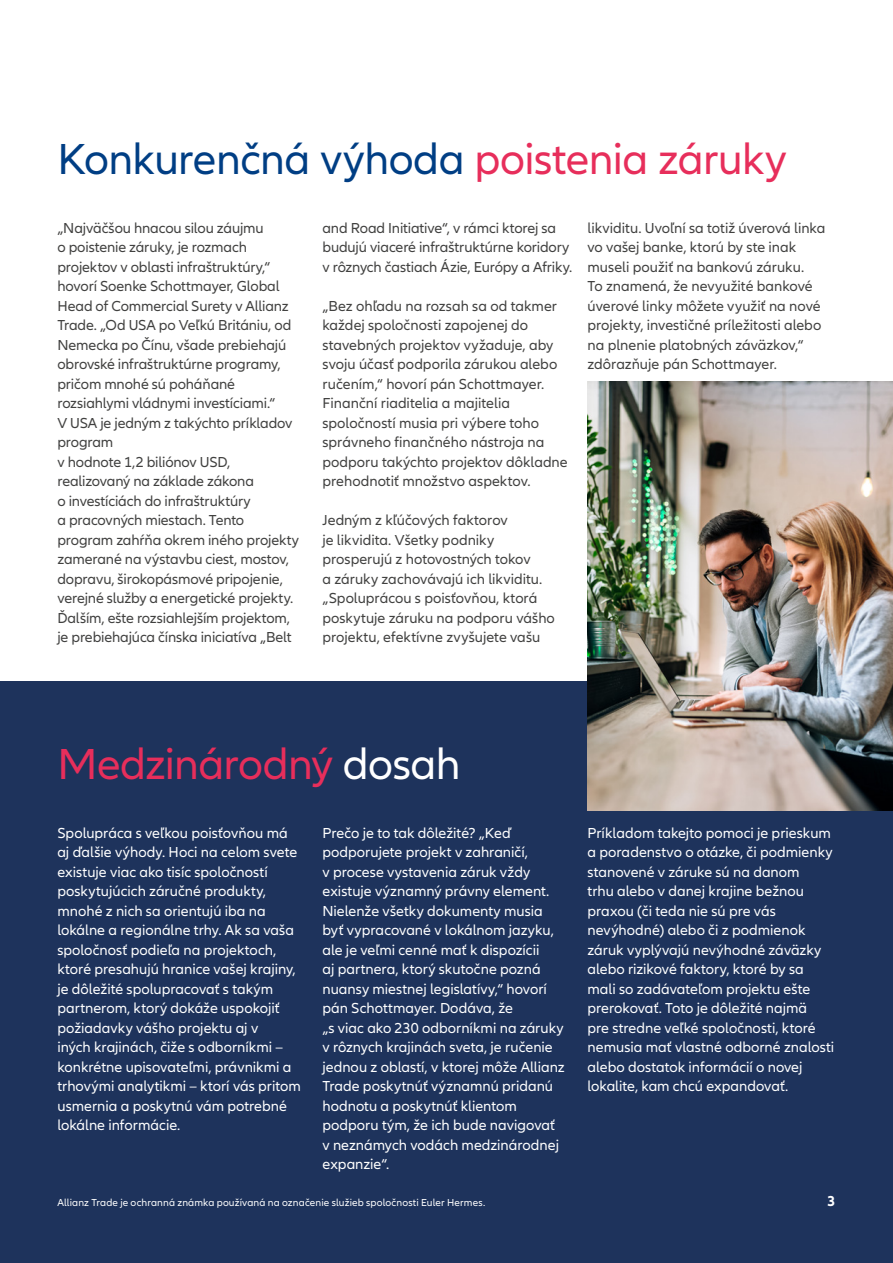
<style>
.page{position:relative;width:893px;height:1263px;background:#fff}
.page>*{position:absolute;margin:0;border:0;box-sizing:border-box;transform-origin:0 0}
.t1{font:45px "Allianz Neo";letter-spacing:-.01em;color:#003e84}
.t2{font:45px "Allianz Neo";letter-spacing:-.015em;color:#e72e5b}
.t3{font:15px/19.5px "Allianz Neo";letter-spacing:-.005em;color:#414140}
.t4{font:15px/19.5px "Allianz Neo";color:#fff}
.t5{font:700 15px "Allianz Neo";color:#fff}
.t6{font:10.5px "Allianz Neo";letter-spacing:.015em;color:#fff}
.s1{color:#e72e5b}
.s2{color:#fff}
</style>
<div class="page">
<div style="left:0;top:681px;width:893px;height:582px;background:#1e335c"></div>
<img style="left:587px;top:381px;width:306px;height:429px">
<h1 class="t1" style="left:57px;top:134px;width:731px">Konkurenčná výhoda <span class="s1">poistenia záruky</span></h1>
<p class="t3" style="left:57px;top:219px;width:243px">„Najväčšou hnacou silou záujmu<br>o poistenie záruky, je rozmach projektov v oblasti infraštruktúry,“ hovorí Soenke Schottmayer, Global Head of Commercial Surety v Allianz Trade. „Od USA po Veľkú Britániu, od Nemecka po Čínu, všade prebiehajú obrovské infraštruktúrne programy, pričom mnohé sú poháňané rozsiahlymi vládnymi investíciami.“<br>V USA je jedným z takýchto príkladov program<br>v hodnote 1,2 biliónov USD, realizovaný na základe zákona<br>o investíciách do infraštruktúry<br>a pracovných miestach. Tento program zahŕňa okrem iného projekty zamerané na výstavbu ciest, mostov, dopravu, širokopásmové pripojenie, verejné služby a energetické projekty.<br>Ďalším, ešte rozsiahlejším projektom, je prebiehajúca čínska iniciatíva „Belt</p>
<p class="t3" style="left:322px;top:219px;width:252px">and Road Initiative“, v rámci ktorej sa budujú viaceré infraštruktúrne koridory v rôznych častiach Ázie, Európy a Afriky.</p>
<p class="t3" style="left:322px;top:297px;width:247px">„Bez ohľadu na rozsah sa od takmer každej spoločnosti zapojenej do stavebných projektov vyžaduje, aby svoju účasť podporila zárukou alebo ručením,“ hovorí pán Schottmayer.<br>Finanční riaditelia a majitelia spoločností musia pri výbere toho správneho finančného nástroja na podporu takýchto projektov dôkladne prehodnotiť množstvo aspektov.</p>
<p class="t3" style="left:322px;top:511px;width:234px">Jedným z kľúčových faktorov<br>je likvidita. Všetky podniky prosperujú z hotovostných tokov<br>a záruky zachovávajú ich likviditu. „Spoluprácou s poisťovňou, ktorá poskytuje záruku na podporu vášho projektu, efektívne zvyšujete vašu</p>
<p class="t3" style="left:587px;top:219px;width:239px">likviditu. Uvoľní sa totiž úverová linka vo vašej banke, ktorú by ste inak museli použiť na bankovú záruku.<br>To znamená, že nevyužité bankové úverové linky môžete využiť na nové projekty, investičné príležitosti alebo na plnenie platobných záväzkov,“ zdôrazňuje pán Schottmayer.</p>
<h1 class="t2" style="left:57px;top:738px;width:404px">Medzinárodný <span class="s2">dosah</span></h1>
<p class="t4" style="left:57px;top:823px;width:245px">Spolupráca s veľkou poisťovňou má aj ďalšie výhody. Hoci na celom svete existuje viac ako tisíc spoločností poskytujúcich záručné produkty, mnohé z nich sa orientujú iba na lokálne a regionálne trhy. Ak sa vaša spoločnosť podieľa na projektoch, ktoré presahujú hranice vašej krajiny, je dôležité spolupracovať s takým partnerom, ktorý dokáže uspokojiť požiadavky vášho projektu aj v<br>iných krajinách, čiže s odborníkmi – konkrétne upisovateľmi, právnikmi a trhovými analytikmi – ktorí vás pritom usmernia a poskytnú vám potrebné lokálne informácie.</p>
<p class="t4" style="left:322px;top:823px;width:244px">Prečo je to tak dôležité? „Keď podporujete projekt v zahraničí,<br>v procese vystavenia záruk vždy existuje významný právny element.<br>Nielenže všetky dokumenty musia byť vypracované v lokálnom jazyku, ale je veľmi cenné mať k dispozícii<br>aj partnera, ktorý skutočne pozná nuansy miestnej legislatívy,“ hovorí pán Schottmayer. Dodáva, že<br>„s viac ako 230 odborníkmi na záruky v rôznych krajinách sveta, je ručenie jednou z oblastí, v ktorej môže Allianz<br>Trade poskytnúť významnú pridanú hodnotu a poskytnúť klientom podporu tým, že ich bude navigovať v neznámych vodách medzinárodnej expanzie“.</p>
<p class="t4" style="left:587px;top:823px;width:248px">Príkladom takejto pomoci je prieskum a poradenstvo o otázke, či podmienky stanovené v záruke sú na danom<br>trhu alebo v danej krajine bežnou praxou (či teda nie sú pre vás nevýhodné) alebo či z podmienok záruk vyplývajú nevýhodné záväzky alebo rizikové faktory, ktoré by sa mali so zadávateľom projektu ešte prerokovať. Toto je dôležité najmä<br>pre stredne veľké spoločnosti, ktoré nemusia mať vlastné odborné znalosti alebo dostatok informácií o novej lokalite, kam chcú expandovať.</p>
<p class="t6" style="left:57px;top:1196px;width:429px">Allianz Trade je ochranná známka používaná na označenie služieb spoločnosti Euler Hermes.</p>
<p class="t5" style="left:827px;top:1192px;width:10px">3</p>
</div>
